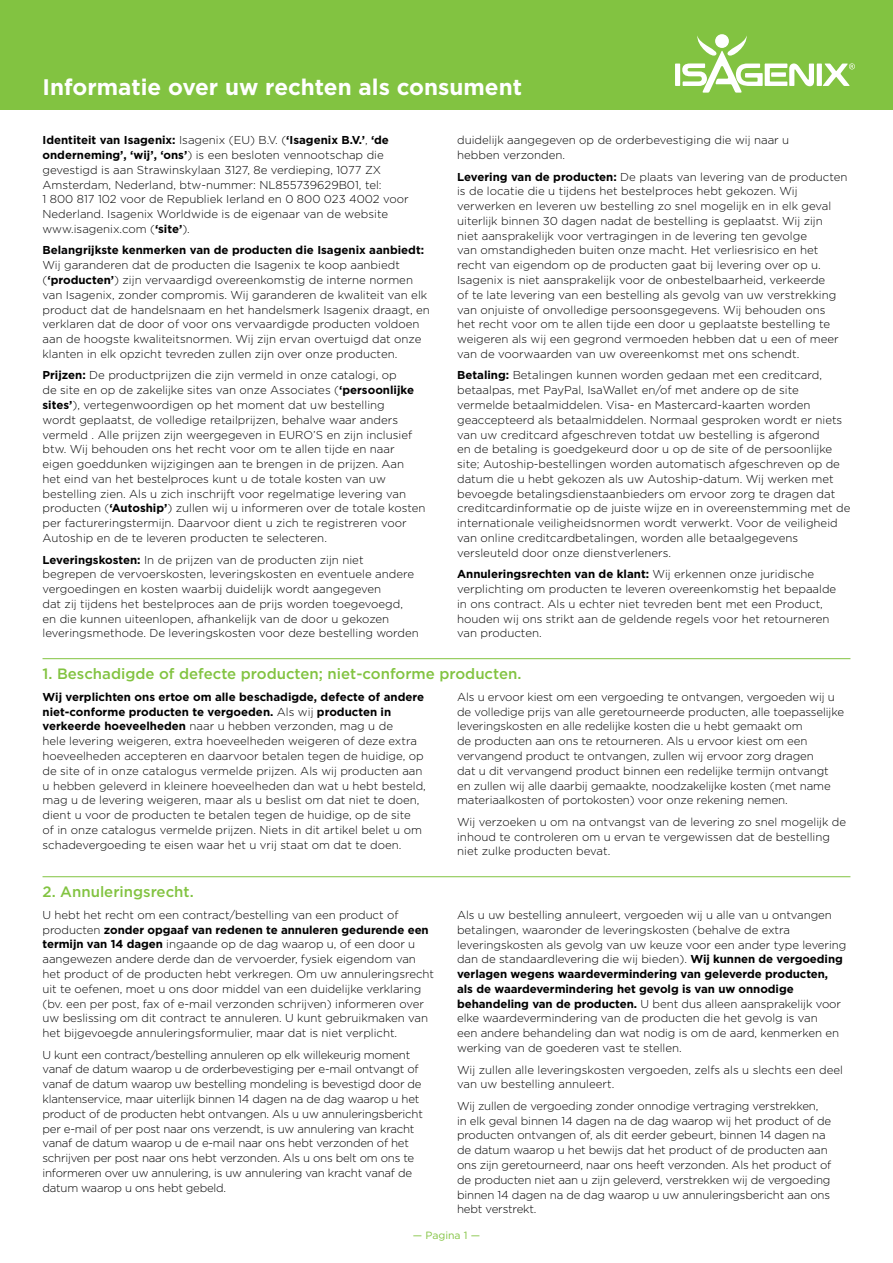
<style>
.page{position:relative;width:893px;height:1263px;background:#fff}
.page>*{position:absolute;margin:0;border:0;box-sizing:border-box;transform-origin:0 0}
.t1{font:700 22.5px "Gotham";color:#fff}
.t2{font:500 15px "Gotham";color:#82c341}
.t3{font:300 11.55px/14.9px "Gotham";color:#000}
.t4{font:300 11.55px/14.9px "Gotham";letter-spacing:-.02em;color:#000}
.t5{font:700 11.55px "Gotham";color:#000}
.t6{font:10.5px "Gotham";color:#82c341}
.s1{font-weight:700}
</style>
<div class="page">
<div style="left:0;top:0;width:893px;height:110px;background:#82c341"></div>
<div style="left:675px;top:64px;width:5px;height:22px;background:#fff"></div>
<div style="left:817px;top:64px;width:5px;height:22px;background:#fff"></div>
<svg style="left:682px;top:35px;width:132px;height:58px"></svg>
<svg style="left:823px;top:63px;width:32px;height:23px"></svg>
<hr style="left:43px;top:658px;width:807px;height:1px;background:#82c341">
<hr style="left:43px;top:876px;width:807px;height:1px;background:#82c341">
<h1 class="t1" style="left:43px;top:72px;width:481px">Informatie over uw rechten als consument</h1>
<p class="t3" style="left:43px;top:132px;width:368px"><span class="s1">Identiteit van Isagenix:</span> Isagenix (EU) B.V. (<span class="s1">‘Isagenix B.V.’</span>, <span class="s1">‘de onderneming’, ‘wij’, ‘ons’</span>) is een besloten vennootschap die gevestigd is aan Strawinskylaan 3127, 8e verdieping, 1077 ZX Amsterdam, Nederland, btw-nummer: NL855739629B01, tel:<br>1 800 817 102 voor de Republiek Ierland en 0 800 023 4002 voor Nederland. Isagenix Worldwide is de eigenaar van de website www.isagenix.com (<span class="s1">‘site’</span>).</p>
<p class="t5" style="left:43px;top:243px;width:383px">Belangrijkste kenmerken van de producten die Isagenix aanbiedt:</p>
<p class="t3" style="left:43px;top:257px;width:389px">Wij garanderen dat de producten die Isagenix te koop aanbiedt (<span class="s1">‘producten’</span>) zijn vervaardigd overeenkomstig de interne normen van Isagenix, zonder compromis. Wij garanderen de kwaliteit van elk product dat de handelsnaam en het handelsmerk Isagenix draagt, en verklaren dat de door of voor ons vervaardigde producten voldoen aan de hoogste kwaliteitsnormen. Wij zijn ervan overtuigd dat onze klanten in elk opzicht tevreden zullen zijn over onze producten.</p>
<p class="t3" style="left:43px;top:368px;width:384px"><span class="s1">Prijzen:</span> De productprijzen die zijn vermeld in onze catalogi, op<br>de site en op de zakelijke sites van onze Associates (<span class="s1">‘persoonlijke sites’</span>), vertegenwoordigen op het moment dat uw bestelling<br>wordt geplaatst, de volledige retailprijzen, behalve waar anders vermeld . Alle prijzen zijn weergegeven in EURO’S en zijn inclusief btw. Wij behouden ons het recht voor om te allen tijde en naar eigen goeddunken wijzigingen aan te brengen in de prijzen. Aan<br>het eind van het bestelproces kunt u de totale kosten van uw bestelling zien. Als u zich inschrijft voor regelmatige levering van producten (<span class="s1">‘Autoship’</span>) zullen wij u informeren over de totale kosten per factureringstermijn. Daarvoor dient u zich te registreren voor Autoship en de te leveren producten te selecteren.</p>
<p class="t3" style="left:43px;top:552px;width:378px"><span class="s1">Leveringskosten:</span> In de prijzen van de producten zijn niet begrepen de vervoerskosten, leveringskosten en eventuele andere vergoedingen en kosten waarbij duidelijk wordt aangegeven<br>dat zij tijdens het bestelproces aan de prijs worden toegevoegd, en die kunnen uiteenlopen, afhankelijk van de door u gekozen leveringsmethode. De leveringskosten voor deze bestelling worden</p>
<p class="t3" style="left:457px;top:133px;width:334px">duidelijk aangegeven op de orderbevestiging die wij naar u hebben verzonden.</p>
<p class="t3" style="left:457px;top:169px;width:392px"><span class="s1">Levering van de producten:</span> De plaats van levering van de producten is de locatie die u tijdens het bestelproces hebt gekozen. Wij verwerken en leveren uw bestelling zo snel mogelijk en in elk geval uiterlijk binnen 30 dagen nadat de bestelling is geplaatst. Wij zijn<br>niet aansprakelijk voor vertragingen in de levering ten gevolge<br>van omstandigheden buiten onze macht. Het verliesrisico en het recht van eigendom op de producten gaat bij levering over op u.<br>Isagenix is niet aansprakelijk voor de onbestelbaarheid, verkeerde<br>of te late levering van een bestelling als gevolg van uw verstrekking van onjuiste of onvolledige persoonsgegevens. Wij behouden ons<br>het recht voor om te allen tijde een door u geplaatste bestelling te weigeren als wij een gegrond vermoeden hebben dat u een of meer van de voorwaarden van uw overeenkomst met ons schendt.</p>
<p class="t3" style="left:457px;top:368px;width:395px"><span class="s1">Betaling:</span> Betalingen kunnen worden gedaan met een creditcard, betaalpas, met PayPal, IsaWallet en/of met andere op de site vermelde betaalmiddelen. Visa- en Mastercard-kaarten worden geaccepteerd als betaalmiddelen. Normaal gesproken wordt er niets van uw creditcard afgeschreven totdat uw bestelling is afgerond<br>en de betaling is goedgekeurd door u op de site of de persoonlijke site; Autoship-bestellingen worden automatisch afgeschreven op de datum die u hebt gekozen als uw Autoship-datum. Wij werken met bevoegde betalingsdienstaanbieders om ervoor zorg te dragen dat creditcardinformatie op de juiste wijze en in overeenstemming met de internationale veiligheidsnormen wordt verwerkt. Voor de veiligheid van online creditcardbetalingen, worden alle betaalgegevens versleuteld door onze dienstverleners.</p>
<p class="t3" style="left:457px;top:566px;width:381px"><span class="s1">Annuleringsrechten van de klant:</span> Wij erkennen onze juridische verplichting om producten te leveren overeenkomstig het bepaalde in ons contract. Als u echter niet tevreden bent met een Product, houden wij ons strikt aan de geldende regels voor het retourneren van producten.</p>
<p class="t2" style="left:43px;top:664px;width:480px">1. Beschadigde of defecte producten; niet-conforme producten.</p>
<p class="t3" style="left:43px;top:689px;width:385px"><span class="s1">Wij verplichten ons ertoe om alle beschadigde, defecte of andere niet-conforme producten te vergoeden.</span> Als wij <span class="s1">producten in verkeerde hoeveelheden</span> naar u hebben verzonden, mag u de<br>hele levering weigeren, extra hoeveelheden weigeren of deze extra hoeveelheden accepteren en daarvoor betalen tegen de huidige, op de site of in onze catalogus vermelde prijzen. Als wij producten aan u hebben geleverd in kleinere hoeveelheden dan wat u hebt besteld, mag u de levering weigeren, maar als u beslist om dat niet te doen, dient u voor de producten te betalen tegen de huidige, op de site<br>of in onze catalogus vermelde prijzen. Niets in dit artikel belet u om schadevergoeding te eisen waar het u vrij staat om dat te doen.</p>
<p class="t3" style="left:457px;top:689px;width:388px">Als u ervoor kiest om een vergoeding te ontvangen, vergoeden wij u de volledige prijs van alle geretourneerde producten, alle toepasselijke leveringskosten en alle redelijke kosten die u hebt gemaakt om<br>de producten aan ons te retourneren. Als u ervoor kiest om een vervangend product te ontvangen, zullen wij ervoor zorg dragen<br>dat u dit vervangend product binnen een redelijke termijn ontvangt en zullen wij alle daarbij gemaakte, noodzakelijke kosten (met name materiaalkosten of portokosten) voor onze rekening nemen.</p>
<p class="t3" style="left:457px;top:814px;width:391px">Wij verzoeken u om na ontvangst van de levering zo snel mogelijk de inhoud te controleren om u ervan te vergewissen dat de bestelling niet zulke producten bevat.</p>
<p class="t2" style="left:43px;top:882px;width:153px">2. Annuleringsrecht.</p>
<p class="t3" style="left:43px;top:907px;width:393px">U hebt het recht om een contract/bestelling van een product of producten <span class="s1">zonder opgaaf van redenen te annuleren gedurende een termijn van 14 dagen</span> ingaande op de dag waarop u, of een door u aangewezen andere derde dan de vervoerder, fysiek eigendom van het product of de producten hebt verkregen. Om uw annuleringsrecht uit te oefenen, moet u ons door middel van een duidelijke verklaring (bv. een per post, fax of e-mail verzonden schrijven) informeren over uw beslissing om dit contract te annuleren. U kunt gebruikmaken van het bijgevoegde annuleringsformulier, maar dat is niet verplicht.</p>
<p class="t4" style="left:43px;top:1047px;width:382px">U kunt een contract/bestelling annuleren op elk willekeurig moment vanaf de datum waarop u de orderbevestiging per e-mail ontvangt of vanaf de datum waarop uw bestelling mondeling is bevestigd door de klantenservice, maar uiterlijk binnen 14 dagen na de dag waarop u het product of de producten hebt ontvangen. Als u uw annuleringsbericht per e-mail of per post naar ons verzendt, is uw annulering van kracht vanaf de datum waarop u de e-mail naar ons hebt verzonden of het schrijven per post naar ons hebt verzonden. Als u ons belt om ons te informeren over uw annulering, is uw annulering van kracht vanaf de datum waarop u ons hebt gebeld.</p>
<p class="t3" style="left:457px;top:907px;width:391px">Als u uw bestelling annuleert, vergoeden wij u alle van u ontvangen betalingen, waaronder de leveringskosten (behalve de extra leveringskosten als gevolg van uw keuze voor een ander type levering dan de standaardlevering die wij bieden). <span class="s1">Wij kunnen de vergoeding verlagen wegens waardevermindering van geleverde producten, als de waardevermindering het gevolg is van uw onnodige behandeling van de producten.</span> U bent dus alleen aansprakelijk voor elke waardevermindering van de producten die het gevolg is van<br>een andere behandeling dan wat nodig is om de aard, kenmerken en werking van de goederen vast te stellen.</p>
<p class="t3" style="left:457px;top:1062px;width:387px">Wij zullen alle leveringskosten vergoeden, zelfs als u slechts een deel van uw bestelling annuleert.</p>
<p class="t3" style="left:457px;top:1098px;width:376px">Wij zullen de vergoeding zonder onnodige vertraging verstrekken,<br>in elk geval binnen 14 dagen na de dag waarop wij het product of de producten ontvangen of, als dit eerder gebeurt, binnen 14 dagen na de datum waarop u het bewijs dat het product of de producten aan ons zijn geretourneerd, naar ons heeft verzonden. Als het product of de producten niet aan u zijn geleverd, verstrekken wij de vergoeding binnen 14 dagen na de dag waarop u uw annuleringsbericht aan ons hebt verstrekt.</p>
<p class="t6" style="left:413px;top:1229px;width:69px">— Pagina 1 —</p>
</div>
